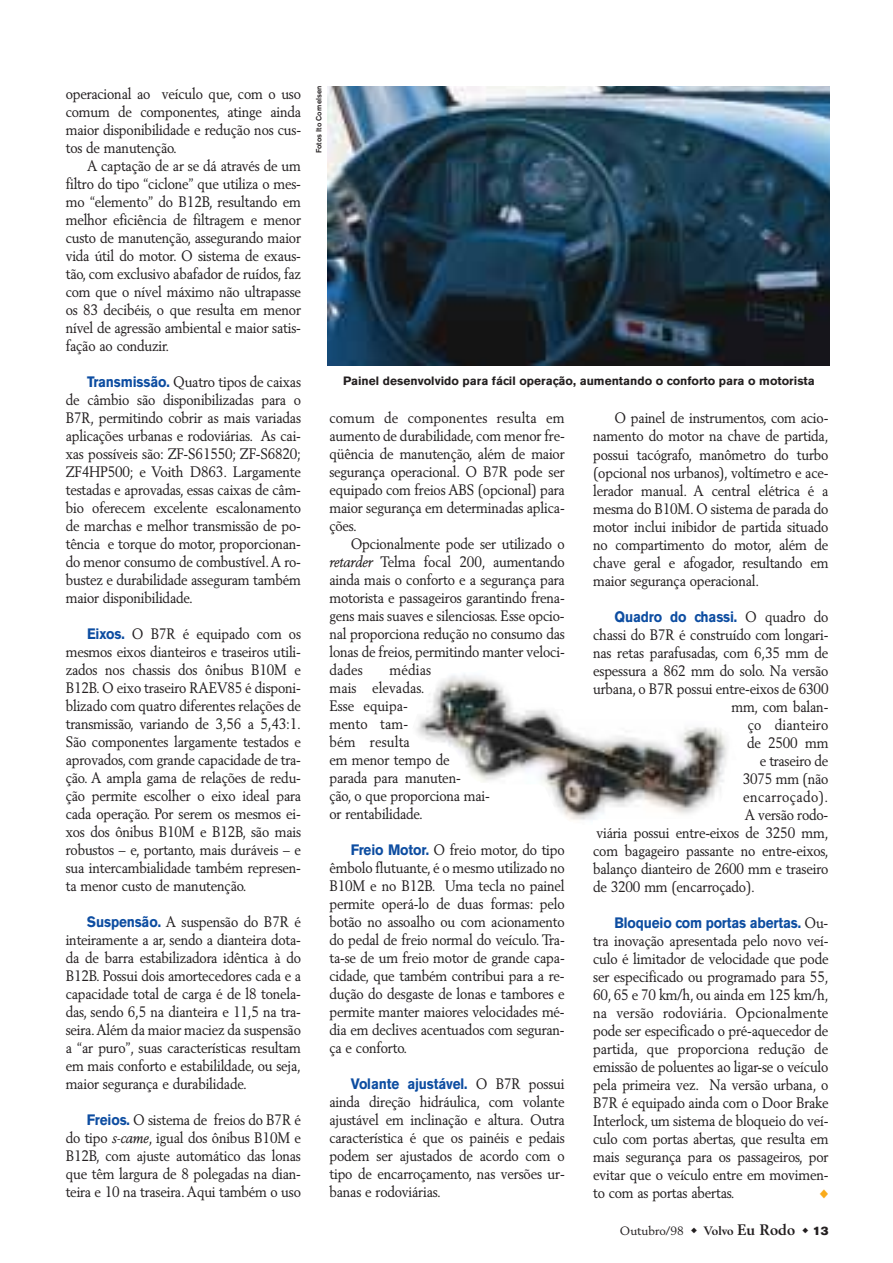
<style>
.page{position:relative;width:893px;height:1263px;background:#fff}
.page>*{position:absolute;margin:0;border:0;box-sizing:border-box;transform-origin:0 0}
.t1{font:15px/18px "Volvo Serif Roman";letter-spacing:-.01em;color:#231f20;text-align:justify;scale:.9 1}
.t2{font:700 15px "Volvo Sans";letter-spacing:-.01em;color:#0d4da1;scale:.9 1}
.t3{font:15px "Volvo Serif Roman";letter-spacing:.03em;color:#231f20;scale:.9 1}
.t4{font:15px "Volvo Serif Roman";letter-spacing:.01em;color:#231f20;scale:.9 1}
.t5{font:700 12px "Volvo Sans";color:#231f20}
.t6{font:12px "Volvo Serif Roman";color:#231f20}
.t7{font:500 7.5px "Volvo Sans";color:#231f20}
.s1{font-family:"Volvo Sans";font-weight:700;color:#0d4da1}
.s2{font-family:"Volvo Serif";font-style:italic}
.s3{font-family:"Volvo Serif Roman";font-weight:400;color:#231f20}
.s4{font-family:"Volvo Serif";font-weight:700}
.s5{font-family:"Volvo Serif";font-weight:700;font-size:15px}
.s6{font-family:"Volvo Sans Super"}
</style>
<div class="page">
<img style="left:328px;top:86px;width:502px;height:280px">
<img style="left:416px;top:673px;width:312px;height:147px">
<p class="t1" style="left:66px;top:84px;width:263px">operacional ao veículo que, com o uso comum de componentes, atinge ainda maior disponibilidade e redução nos cus&shy;tos de manutenção.</p>
<p class="t1" style="left:66px;top:156px;width:263px;text-indent:21px">A captação de ar se dá através de um filtro do tipo “ciclone” que utiliza o mes&shy;mo “elemento” do B12B, resultando em melhor eficiência de filtragem e menor custo de manutenção, assegurando maior vida útil do motor. O sistema de exaus&shy;tão, com exclusivo abafador de ruídos, faz com que o nível máximo não ultrapasse os 83 decibéis, o que resulta em menor nível de agressão ambiental e maior satis&shy;fação ao conduzir.</p>
<p class="t1" style="left:66px;top:372px;width:263px;text-indent:21px"><span class="s1">Transmissão.</span> Quatro tipos de caixas de câmbio são disponibilizadas para o B7R, permitindo cobrir as mais variadas aplicações urbanas e rodoviárias. As cai&shy;xas possíveis são: ZF-S61550; ZF-S6820; ZF4HP500; e Voith D863. Largamente testadas e aprovadas, essas caixas de câm&shy;bio oferecem excelente escalonamento de marchas e melhor transmissão de po&shy;tência e torque do motor, proporcionan&shy;do menor consumo de combustível.A ro&shy;bustez e durabilidade asseguram também maior disponibilidade.</p>
<p class="t1" style="left:66px;top:625px;width:263px;text-indent:21px"><span class="s1">Eixos.</span> O B7R é equipado com os mesmos eixos dianteiros e traseiros utili&shy;zados nos chassis dos ônibus B10M e B12B. O eixo traseiro RAEV85 é disponi&shy;blizado com quatro diferentes relações de transmissão, variando de 3,56 a 5,43:1.<br>São componentes largamente testados e aprovados, com grande capacidade de tra&shy;ção. A ampla gama de relações de redu&shy;ção permite escolher o eixo ideal para cada operação. Por serem os mesmos ei&shy;xos dos ônibus B10M e B12B, são mais robustos – e, portanto, mais duráveis – e sua intercambialidade também represen&shy;ta menor custo de manutenção.</p>
<p class="t1" style="left:66px;top:913px;width:263px;text-indent:21px"><span class="s1">Suspensão.</span> A suspensão do B7R é inteiramente a ar, sendo a dianteira dota&shy;da de barra estabilizadora idêntica à do B12B. Possui dois amortecedores cada e a capacidade total de carga é de l8 tonela&shy;das, sendo 6,5 na dianteira e 11,5 na tra&shy;seira.Além da maior maciez da suspensão a “ar puro”, suas características resultam em mais conforto e estabilildade, ou seja, maior segurança e durabilidade.</p>
<p class="t1" style="left:66px;top:1111px;width:263px;text-indent:21px"><span class="s1">Freios.</span> O sistema de freios do B7R é do tipo <span class="s2">s-came</span>, igual dos ônibus B10M e B12B, com ajuste automático das lonas que têm largura de 8 polegadas na dian&shy;teira e 10 na traseira. Aqui também o uso</p>
<p class="t7" style="left:314px;top:153px;width:69px;rotate:-90deg">Fotos Ito Cornelsen</p>
<p class="t5" style="left:343px;top:374px;width:473px">Painel desenvolvido para fácil operação, aumentando o conforto para o motorista</p>
<p class="t1" style="left:329px;top:408px;width:263px">comum de componentes resulta em aumento de durabilidade, com menor fre&shy;qüência de manutenção, além de maior segurança operacional. O B7R pode ser equipado com freios ABS (opcional) para maior segurança em determinadas aplica&shy;ções.</p>
<p class="t1" style="left:329px;top:535px;width:263px;text-indent:21px">Opcionalmente pode ser utilizado o <span class="s2">retarder</span> Telma focal 200, aumentando ainda mais o conforto e a segurança para motorista e passageiros garantindo frena&shy;gens mais suaves e silenciosas. Esse opcio&shy;nal proporciona redução no consumo das lonas de freios, permitindo manter veloci&shy;dades</p>
<p class="t1" style="left:329px;top:661px;width:180px;text-align:left;text-indent:60px">médias<br>mais elevadas.<br>Esse equipa-<br>mento tam-<br>bém resulta<br>em menor tempo de parada para manuten-<br>ção, o que proporciona mai&shy;or rentabilidade.</p>
<p class="t1" style="left:329px;top:841px;width:263px;text-indent:21px"><span class="s1">Freio Motor.</span> O freio motor, do tipo êmbolo flutuante, é o mesmo utilizado no B10M e no B12B. Uma tecla no painel permite operá-lo de duas formas: pelo botão no assoalho ou com acionamento do pedal de freio normal do veículo. Tra&shy;ta-se de um freio motor de grande capa&shy;cidade, que também contribui para a re&shy;dução do desgaste de lonas e tambores e permite manter maiores velocidades mé&shy;dia em declives acentuados com seguran&shy;ça e conforto.</p>
<p class="t2" style="left:351px;top:1075px;width:239px">Volante ajustável. <span class="s3">O B7R possui</span></p>
<p class="t1" style="left:329px;top:1093px;width:263px">ainda direção hidráulica, com volante ajustável em inclinação e altura. Outra característica é que os painéis e pedais podem ser ajustados de acordo com o tipo de encarroçamento, nas versões ur&shy;banas e rodoviárias.</p>
<p class="t1" style="left:593px;top:409px;width:263px;text-indent:21px">O painel de instrumentos, com acio&shy;namento do motor na chave de partida, possui tacógrafo, manômetro do turbo (opcional nos urbanos), voltímetro e ace&shy;lerador manual. A central elétrica é a mesma do B10M. O sistema de parada do motor inclui inibidor de partida situado no compartimento do motor, além de chave geral e afogador, resultando em maior segurança operacional.</p>
<p class="t2" style="left:614px;top:608px;width:239px">Quadro do chassi. <span class="s3">O quadro do</span></p>
<p class="t1" style="left:593px;top:625px;width:263px">chassi do B7R é construído com longari-</p>
<p class="t1" style="left:593px;top:643px;width:263px">nas retas parafusadas, com 6,35 mm de</p>
<p class="t1" style="left:593px;top:661px;width:263px">espessura a 862 mm do solo. Na versão</p>
<p class="t1" style="left:593px;top:679px;width:263px">urbana, o B7R possui entre-eixos de 6300</p>
<p class="t1" style="left:731px;top:697px;width:109px">mm, com balan-</p>
<p class="t4" style="left:748px;top:715px;width:91px">ço dianteiro</p>
<p class="t1" style="left:747px;top:733px;width:92px">de 2500 mm</p>
<p class="t1" style="left:760px;top:751px;width:78px">e traseiro de</p>
<p class="t1" style="left:743px;top:769px;width:97px">3075 mm (não</p>
<p class="t3" style="left:743px;top:787px;width:96px">encarroçado).</p>
<p class="t1" style="left:745px;top:805px;width:94px">A versão rodo-</p>
<p class="t1" style="left:596px;top:823px;width:259px">viária possui entre-eixos de 3250 mm,</p>
<p class="t1" style="left:593px;top:841px;width:263px">com bagageiro passante no entre-eixos,</p>
<p class="t1" style="left:593px;top:859px;width:263px">balanço dianteiro de 2600 mm e traseiro</p>
<p class="t1" style="left:593px;top:877px;width:181px">de 3200 mm (encarroçado).</p>
<p class="t2" style="left:614px;top:914px;width:239px">Bloqueio com portas abertas. <span class="s3">Ou-</span></p>
<p class="t1" style="left:593px;top:931px;width:263px">tra inovação apresentada pelo novo veí&shy;culo é limitador de velocidade que pode ser especificado ou programado para 55, 60, 65 e 70 km/h, ou ainda em 125 km/h, na versão rodoviária. Opcionalmente pode ser especificado o pré-aquecedor de partida, que proporciona redução de emissão de poluentes ao ligar-se o veículo pela primeira vez. Na versão urbana, o B7R é equipado ainda com o Door Brake Interlock, um sistema de bloqueio do veí&shy;culo com portas abertas, que resulta em mais segurança para os passageiros, por evitar que o veículo entre em movimen&shy;to com as portas abertas.</p>
<p class="t6" style="left:620px;top:1223px;width:210px">Outubro/98 ◆ <span class="s4">Volvo</span> <span class="s5">Eu Rodo</span> ◆ <span class="s6">13</span></p>
</div>
